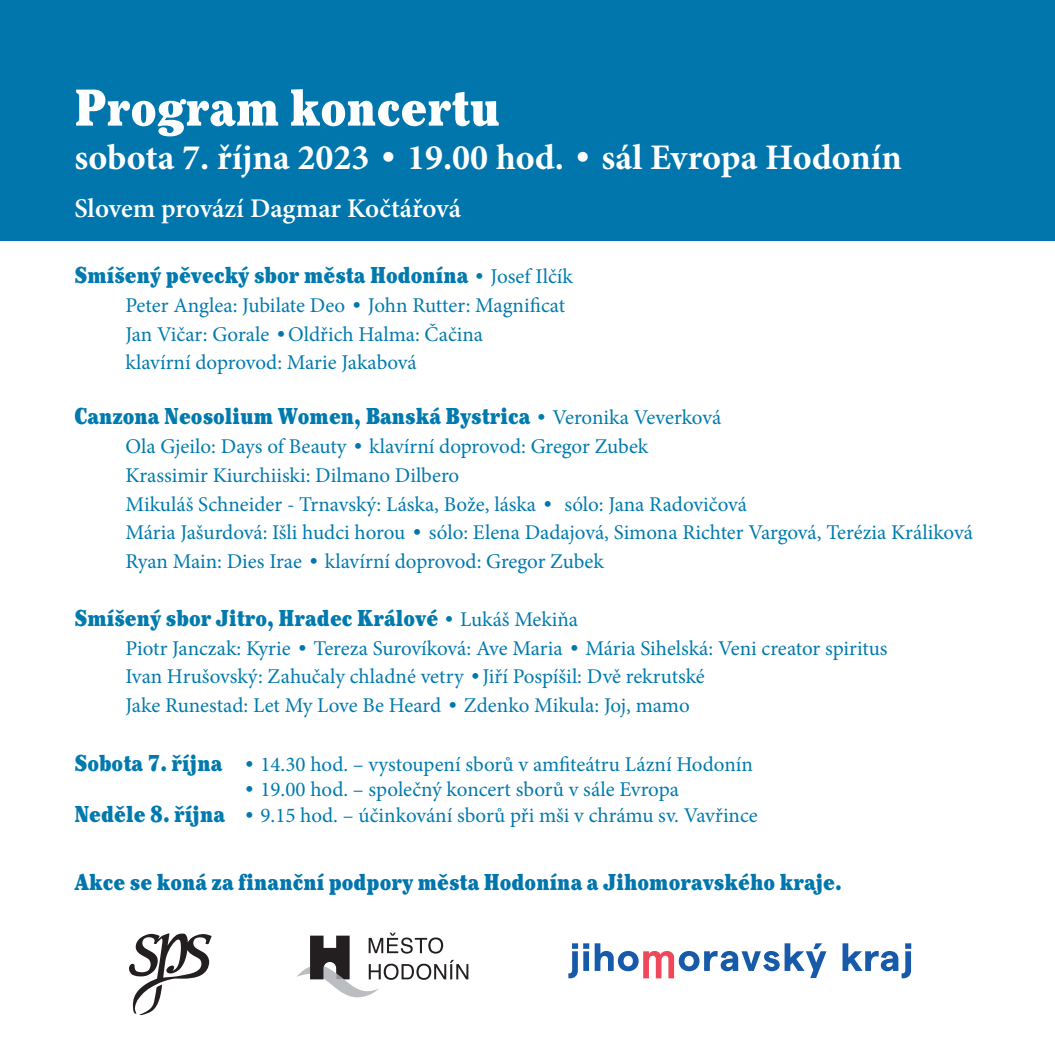
<style>
.page{position:relative;width:1055px;height:1055px;background:#fff}
.page>*{position:absolute;margin:0;border:0;box-sizing:border-box;transform-origin:0 0}
.t1{font:54px "Cheltenham Itc TEE Ultr Cond";color:#fff}
.t2{font:700 36px "Minion Pro";color:#fff}
.t3{font:600 27px "Minion Pro";letter-spacing:-.005em;color:#fff}
.t4{font:24px "Cheltenham Itc TEE Ultr Cond";color:#007aae}
.t5{font:24px "Cheltenham Itc TEE Ultr Cond";color:#0076ad}
.t6{font:21px/28.8px "Minion Pro";color:#007aae}
.s1{font-family:"Cheltenham Itc TEE Ultr Cond";font-weight:400}
.s2{font-size:21px}
.s3{font-family:"Minion Pro";font-size:21px}
.s4{font-family:"Cheltenham Itc TEE Ultr Cond";color:#0076ad}
.s5{font-family:"Cheltenham Itc TEE Ultr Cond";font-size:24px}
.s6{font-family:"Cheltenham Itc TEE Ultr Cond"}
</style>
<div class="page">
<div style="left:0;top:0;width:1054px;height:241px;background:#0076ad"></div>
<svg style="left:129px;top:933px;width:82px;height:82px"></svg>
<svg style="left:297px;top:932px;width:171px;height:65px"></svg>
<svg style="left:568px;top:943px;width:258px;height:35px"></svg>
<svg style="left:842px;top:943px;width:69px;height:35px"></svg>
<h1 class="t1" style="left:74px;top:77px;width:427px">Program koncertu</h1>
<h2 class="t2" style="left:74px;top:132px;width:829px">sobota 7. října 2023 <span class="s1">•</span> 19.00 hod. <span class="s1">•</span> sál Evropa Hodonín</h2>
<p class="t3" style="left:74px;top:190px;width:388px">Slovem provází Dagmar Kočtářová</p>
<p class="t4" style="left:74px;top:261px;width:500px">Smíšený pěvecký sbor města Hodonína <span class="s2">•</span> <span class="s3">Josef Ilčík</span></p>
<p class="t6" style="left:125px;top:291px;width:441px">Peter Anglea: Jubilate Deo <span class="s4">•</span> John Rutter: Magnificat<br>Jan Vičar: Gorale <span class="s4">•</span>Oldřich Halma: Čačina<br>klavírní doprovod: Marie Jakabová</p>
<p class="t4" style="left:74px;top:402px;width:648px">Canzona Neosolium Women, Banská Bystrica <span class="s2">•</span> <span class="s3">Veronika Veverková</span></p>
<p class="t6" style="left:125px;top:432px;width:849px">Ola Gjeilo: Days of Beauty <span class="s4">•</span> klavírní doprovod: Gregor Zubek<br>Krassimir Kiurchiiski: Dilmano Dilbero<br>Mikuláš Schneider - Trnavský: Láska, Bože, láska <span class="s4">•</span> sólo: Jana Radovičová<br>Mária Jašurdová: Išli hudci horou <span class="s4">•</span> sólo: Elena Dadajová, Simona Richter Vargová, Terézia Králiková Ryan Main: Dies Irae <span class="s4">•</span> klavírní doprovod: Gregor Zubek</p>
<p class="t4" style="left:74px;top:604px;width:505px">Smíšený sbor Jitro, Hradec Králové <span class="s2">•</span> <span class="s3">Lukáš Mekiňa</span></p>
<p class="t6" style="left:125px;top:633px;width:763px">Piotr Janczak: Kyrie <span class="s4">•</span> Tereza Surovíková: Ave Maria <span class="s4">•</span> Mária Sihelská: Veni creator spiritus<br>Ivan Hrušovský: Zahučaly chladné vetry <span class="s4">•</span>Jiří Pospíšil: Dvě rekrutské<br>Jake Runestad: Let My Love Be Heard <span class="s4">•</span> Zdenko Mikula: Joj, mamo</p>
<p class="t6" style="left:74px;top:750px;width:680px"><span class="s5">Sobota 7. října</span> <span class="s6">•</span> 14.30 hod. – vystoupení sborů v amfiteátru Lázní Hodonín</p>
<p class="t6" style="left:74px;top:777px;width:685px;line-height:25.2px;text-indent:168px"><span class="s6">•</span> 19.00 hod. – společný koncert sborů v sále Evropa<br><span class="s5">Neděle 8. října</span> <span class="s6">•</span> 9.15 hod. – účinkování sborů při mši v chrámu sv. Vavřince</p>
<p class="t5" style="left:74px;top:868px;width:769px">Akce se koná za finanční podpory města Hodonína a Jihomoravského kraje.</p>
</div>
